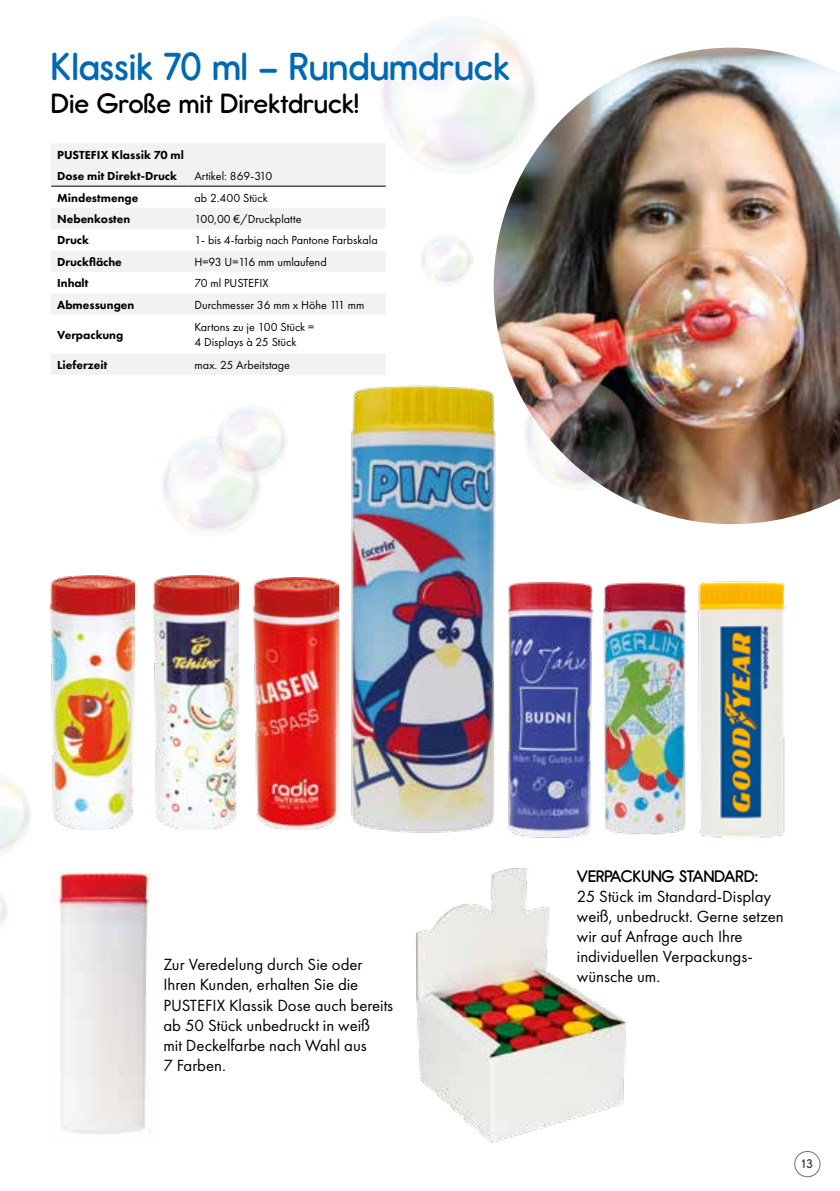
<style>
.page{position:relative;width:840px;height:1191px;background:#fff}
.page>*{position:absolute;margin:0;border:0;box-sizing:border-box;transform-origin:0 0}
.t1{font:39.2px "Report Sb";color:#0069b4}
.t2{font:28px "Report Sb";color:#000}
.t3{font:16.8px/20.2px "Futura PT";color:#000}
.t4{font:16.8px "Report Sb";color:#000}
.t5{font:12.6px "Report Sb";color:#3c3c3b}
.t6{font:12px/14.4px "Futura PT";color:#000}
.t7{font:800 12px/21.4px "Futura PT";color:#000}
</style>
<div class="page">
<img style="left:421px;top:237px;width:51px;height:48px">
<img style="left:0;top:895px;width:8px;height:32px">
<img style="left:507px;top:581px;width:82px;height:257px">
<img style="left:698px;top:581px;width:88px;height:258px">
<img style="left:493px;top:48px;width:346px;height:476px">
<img style="left:50px;top:576px;width:85px;height:254px">
<img style="left:254px;top:577px;width:73px;height:253px">
<img style="left:154px;top:576px;width:85px;height:254px">
<img style="left:416px;top:868px;width:211px;height:275px">
<img style="left:327px;top:367px;width:174px;height:466px">
<div style="left:51px;top:143px;width:334px;height:232px;background:#f2f2f2"></div>
<svg style="left:51px;top:187px;width:334px;height:166px"></svg>
<hr style="left:51px;top:186px;width:137px;height:1px;background:#000">
<hr style="left:188px;top:186px;width:197px;height:1px;background:#000">
<img style="left:52px;top:871px;width:107px;height:263px">
<img style="left:589px;top:582px;width:98px;height:253px">
<img style="left:521px;top:375px;width:116px;height:117px">
<div style="left:794px;top:1151px;width:25px;height:25px;border:1px solid #706f6f;border-radius:50%"></div>
<h1 class="t1" style="left:51px;top:43px;width:460px">Klassik 70 ml – Rundumdruck</h1>
<h2 class="t2" style="left:51px;top:87px;width:309px">Die Große mit Direktdruck!</h2>
<p class="t7" style="left:57px;top:144px;width:128px">PUSTEFIX Klassik 70 ml<br>Dose mit Direkt-Druck</p>
<p class="t6" style="left:194px;top:169px;width:79px">Artikel: 869-310</p>
<p class="t7" style="left:57px;top:187px;width:83px">Mindestmenge</p>
<p class="t6" style="left:194px;top:190px;width:75px">ab 2.400 Stück</p>
<p class="t7" style="left:57px;top:208px;width:75px">Nebenkosten</p>
<p class="t6" style="left:194px;top:212px;width:108px">100,00 €/Druckplatte</p>
<p class="t7" style="left:57px;top:229px;width:33px">Druck</p>
<p class="t6" style="left:194px;top:233px;width:185px">1- bis 4-farbig nach Pantone Farbskala</p>
<p class="t7" style="left:57px;top:251px;width:66px">Druckfläche</p>
<p class="t6" style="left:194px;top:254px;width:134px">H=93 U=116 mm umlaufend</p>
<p class="t7" style="left:57px;top:272px;width:33px">Inhalt</p>
<p class="t6" style="left:194px;top:276px;width:75px">70 ml PUSTEFIX</p>
<p class="t7" style="left:57px;top:294px;width:79px">Abmessungen</p>
<p class="t6" style="left:194px;top:297px;width:171px">Durchmesser 36 mm x Höhe 111 mm</p>
<p class="t7" style="left:57px;top:324px;width:68px">Verpackung</p>
<p class="t6" style="left:194px;top:320px;width:121px">Kartons zu je 100 Stück =<br>4 Displays à 25 Stück</p>
<p class="t7" style="left:57px;top:354px;width:52px">Lieferzeit</p>
<p class="t6" style="left:194px;top:357px;width:97px">max. 25 Arbeitstage</p>
<p class="t3" style="left:163px;top:954px;width:231px">Zur Veredelung durch Sie oder<br>Ihren Kunden, erhalten Sie die<br>PUSTEFIX Klassik Dose auch bereits ab 50 Stück unbedruckt in weiß<br>mit Deckelfarbe nach Wahl aus<br>7 Farben.</p>
<p class="t4" style="left:576px;top:866px;width:183px">VERPACKUNG STANDARD:</p>
<p class="t3" style="left:576px;top:886px;width:208px">25 Stück im Standard-Display weiß, unbedruckt. Gerne setzen wir auf Anfrage auch Ihre individuellen Verpackungs&shy;wünsche um.</p>
<p class="t5" style="left:801px;top:1156px;width:12px">13</p>
</div>
